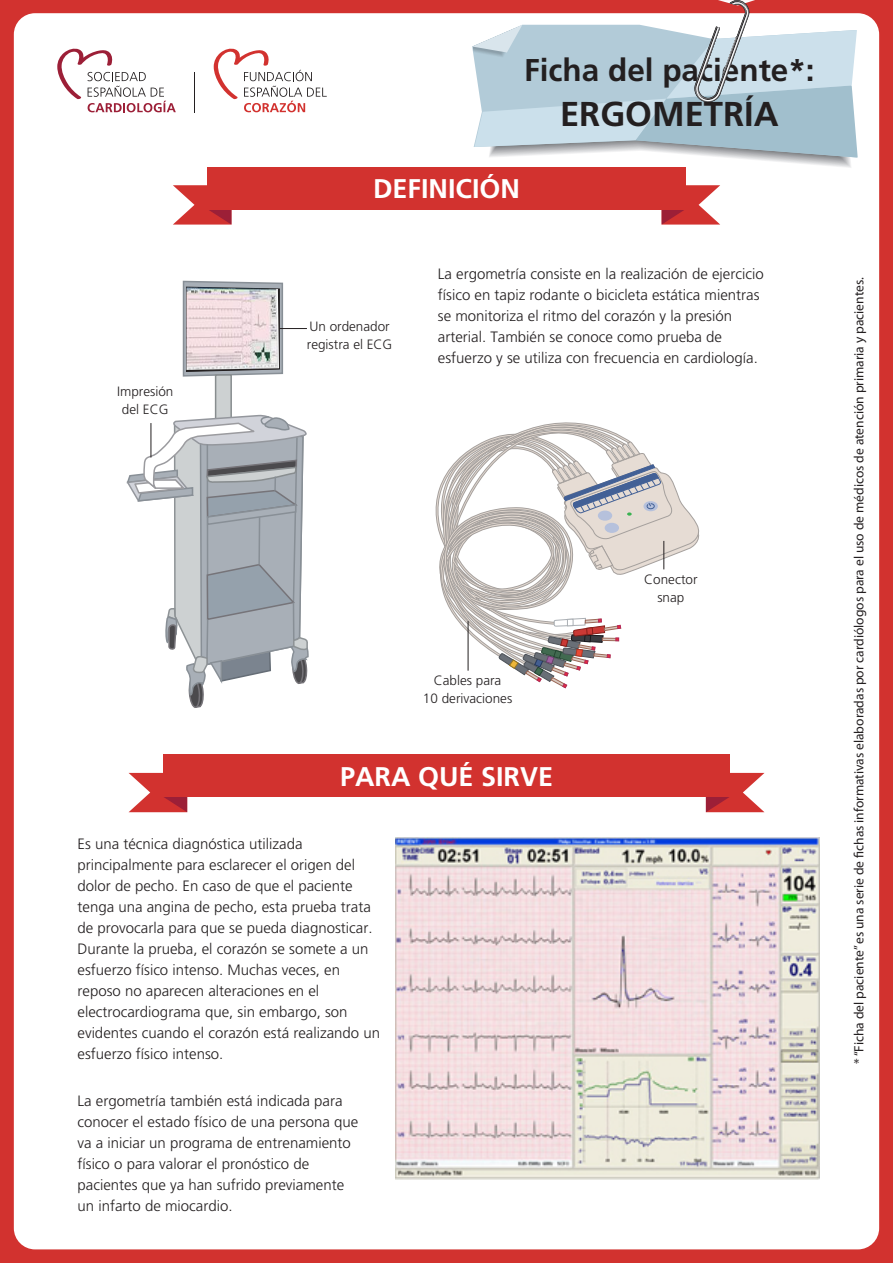
<style>
.page{position:relative;width:893px;height:1263px;background:#d2322f}
.page>*{position:absolute;margin:0;border:0;box-sizing:border-box;transform-origin:0 0}
.t1{font:700 34.5px "Frutiger";color:#231f20}
.t2{font:700 31.5px "Frutiger";color:#231f20}
.t3{font:700 27px "Frutiger";color:#fff}
.t4{font:300 15px/21px "Frutiger";color:#231f20}
.t5{font:13.5px "Myriad Pro";color:#231f20}
.t6{font:300 13.5px/18px "Frutiger";color:#231f20;text-align:center}
</style>
<div class="page">
<div style="left:14px;top:13px;width:865px;height:1236px;background:#fff;border-radius:21px"></div>
<img style="left:395px;top:837px;width:425px;height:342px">
<svg style="left:214px;top:48px;width:113px;height:64px"></svg>
<hr style="left:195px;top:72px;width:1px;height:40px;background:#231f20">
<svg style="left:57px;top:48px;width:119px;height:64px"></svg>
<svg style="left:472px;top:0;width:386px;height:160px"></svg>
<svg style="left:173px;top:185px;width:58px;height:40px"></svg>
<svg style="left:662px;top:185px;width:58px;height:40px"></svg>
<div style="left:207px;top:167px;width:479px;height:42px;background:#d2322f"></div>
<svg style="left:129px;top:773px;width:44px;height:39px"></svg>
<svg style="left:706px;top:773px;width:58px;height:39px"></svg>
<div style="left:163px;top:754px;width:567px;height:43px;background:#d2322f"></div>
<svg style="left:173px;top:797px;width:15px;height:16px"></svg>
<svg style="left:126px;top:280px;width:183px;height:428px"></svg>
<hr style="left:277px;top:328px;width:30px;height:1px;background:#231f20">
<hr style="left:151px;top:423px;width:1px;height:35px;background:#231f20">
<svg style="left:435px;top:422px;width:265px;height:267px"></svg>
<hr style="left:468px;top:621px;width:1px;height:50px;background:#231f20">
<img style="left:186px;top:287px;width:93px;height:83px">
<h2 class="t2" style="left:524px;top:51px;width:292px">Ficha del paciente*:</h2>
<h1 class="t1" style="left:560px;top:93px;width:220px">ERGOMETRÍA</h1>
<h3 class="t3" style="left:373px;top:173px;width:149px">DEFINICIÓN</h3>
<p class="t6" style="left:117px;top:382px;width:58px">Impresión del ECG</p>
<p class="t6" style="left:307px;top:318px;width:87px;text-align:left">Un ordenador registra el ECG</p>
<p class="t4" style="left:438px;top:263px;width:327px">La ergometría consiste en la realización de ejercicio físico en tapiz rodante o bicicleta estática mientras se monitoriza el ritmo del corazón y la presión arterial. También se conoce como prueba de esfuerzo y se utiliza con frecuencia en cardiología.</p>
<p class="t6" style="left:423px;top:672px;width:91px">Cables para<br>10 derivaciones</p>
<p class="t6" style="left:644px;top:571px;width:55px">Conector snap</p>
<h3 class="t3" style="left:340px;top:761px;width:215px">PARA QUÉ SIRVE</h3>
<p class="t4" style="left:77px;top:833px;width:304px">Es una técnica diagnóstica utilizada principalmente para esclarecer el origen del dolor de pecho. En caso de que el paciente tenga una angina de pecho, esta prueba trata de provocarla para que se pueda diagnosticar.<br>Durante la prueba, el corazón se somete a un esfuerzo físico intenso. Muchas veces, en reposo no aparecen alteraciones en el electrocardiograma que, sin embargo, son evidentes cuando el corazón está realizando un esfuerzo físico intenso.</p>
<p class="t4" style="left:77px;top:1091px;width:282px">La ergometría también está indicada para conocer el estado físico de una persona que va a iniciar un programa de entrenamiento físico o para valorar el pronóstico de pacientes que ya han sufrido previamente un infarto de miocardio.</p>
<p class="t5" style="left:850px;top:1064px;width:788px;rotate:-90deg">* “Ficha del paciente” es una serie de chas informativas elaboradas por cardiólogos para el uso de médicos de atención primaria y pacientes.</p>
</div>
